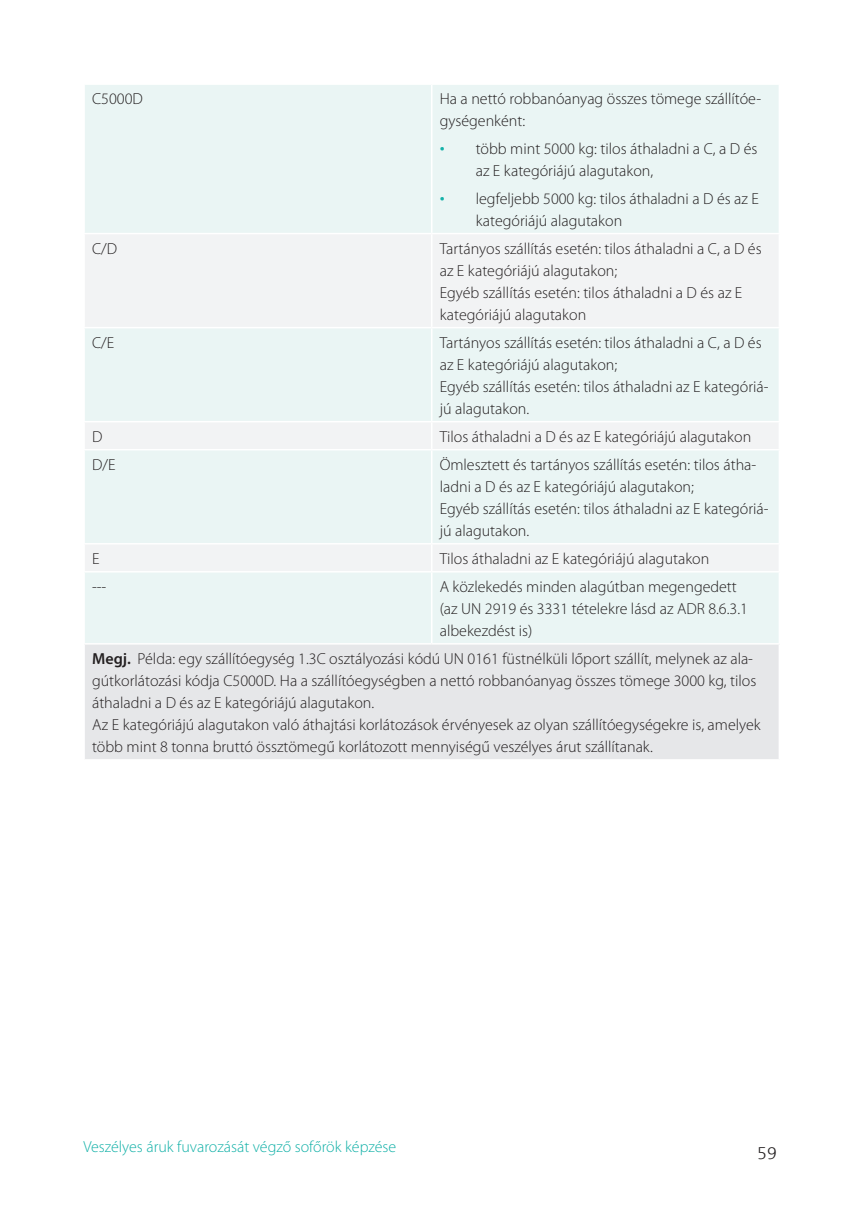
<style>
.page{position:relative;width:862px;height:1214px;background:#fff}
.page>*{position:absolute;margin:0;border:0;box-sizing:border-box;transform-origin:0 0}
.t1{font:300 18px "The Sans B3";color:#231f20}
.t2{font:300 16px/22px "Myriad Pro";color:#231f20}
.t3{font:300 16px "Myriad Pro";color:#13b1a8}
.s1{font-size:20px;color:#13b1a8}
.s2{font-weight:600}
</style>
<div class="page">
<div style="left:85px;top:85px;width:693px;height:558px;background:#eaf5f4"></div>
<div style="left:85px;top:234px;width:693px;height:337px;background:#eaf5f4"></div>
<div style="left:84px;top:643px;width:695px;height:116px;background:#e6e7e9"></div>
<hr style="left:431px;top:85px;width:1px;height:148px;background:#fff">
<hr style="left:431px;top:328px;width:1px;height:93px;background:#fff">
<hr style="left:432px;top:421px;width:348px;height:1px;background:#fff">
<hr style="left:432px;top:449px;width:348px;height:1px;background:#fff">
<hr style="left:431px;top:450px;width:1px;height:93px;background:#fff">
<hr style="left:432px;top:543px;width:348px;height:1px;background:#fff">
<hr style="left:432px;top:571px;width:348px;height:1px;background:#fff">
<hr style="left:431px;top:572px;width:1px;height:71px;background:#fff">
<hr style="left:83px;top:643px;width:349px;height:1px;background:#fff">
<hr style="left:83px;top:644px;width:2px;height:115px;background:#fff">
<hr style="left:432px;top:643px;width:348px;height:1px;background:#fff">
<hr style="left:778px;top:644px;width:2px;height:115px;background:#fff">
<hr style="left:83px;top:233px;width:349px;height:1px;background:#fff">
<hr style="left:83px;top:327px;width:349px;height:1px;background:#fff">
<hr style="left:432px;top:233px;width:348px;height:1px;background:#fff">
<hr style="left:431px;top:234px;width:1px;height:93px;background:#fff">
<hr style="left:432px;top:327px;width:348px;height:1px;background:#fff">
<hr style="left:83px;top:421px;width:349px;height:1px;background:#fff">
<svg style="left:431px;top:422px;width:1px;height:27px"></svg>
<hr style="left:83px;top:449px;width:349px;height:1px;background:#fff">
<hr style="left:83px;top:543px;width:349px;height:1px;background:#fff">
<svg style="left:431px;top:544px;width:1px;height:27px"></svg>
<hr style="left:83px;top:571px;width:349px;height:1px;background:#fff">
<p class="t2" style="left:92px;top:88px;width:52px">C5000D</p>
<p class="t2" style="left:440px;top:88px;width:323px">Ha a nettó robbanóanyag összes tömege szállítóe&shy;gységenként:</p>
<p class="t2" style="left:476px;top:138px;width:283px;text-indent:-36px"><span class="s1">•</span> több mint 5000 kg: tilos áthaladni a C, a D és az E kategóriájú alagutakon,</p>
<p class="t2" style="left:476px;top:187px;width:285px;text-indent:-36px"><span class="s1">•</span> legfeljebb 5000 kg: tilos áthaladni a D és az E kategóriájú alagutakon</p>
<p class="t2" style="left:92px;top:237px;width:27px">C/D</p>
<p class="t2" style="left:440px;top:237px;width:323px">Tartányos szállítás esetén: tilos áthaladni a C, a D és az E kategóriájú alagutakon;</p>
<p class="t2" style="left:440px;top:281px;width:304px">Egyéb szállítás esetén: tilos áthaladni a D és az E kategóriájú alagutakon</p>
<p class="t2" style="left:92px;top:331px;width:24px">C/E</p>
<p class="t2" style="left:440px;top:331px;width:323px">Tartányos szállítás esetén: tilos áthaladni a C, a D és az E kategóriájú alagutakon;</p>
<p class="t2" style="left:440px;top:375px;width:330px">Egyéb szállítás esetén: tilos áthaladni az E kategóriá&shy;jú alagutakon.</p>
<p class="t2" style="left:92px;top:425px;width:12px">D</p>
<p class="t2" style="left:440px;top:425px;width:313px">Tilos áthaladni a D és az E kategóriájú alagutakon</p>
<p class="t2" style="left:92px;top:453px;width:25px">D/E</p>
<p class="t2" style="left:440px;top:453px;width:318px">Ömlesztett és tartányos szállítás esetén: tilos átha&shy;ladni a D és az E kategóriájú alagutakon;</p>
<p class="t2" style="left:440px;top:497px;width:330px">Egyéb szállítás esetén: tilos áthaladni az E kategóriá&shy;jú alagutakon.</p>
<p class="t2" style="left:92px;top:547px;width:9px">E</p>
<p class="t2" style="left:440px;top:547px;width:271px">Tilos áthaladni az E kategóriájú alagutakon</p>
<p class="t2" style="left:92px;top:575px;width:16px">---</p>
<p class="t2" style="left:440px;top:575px;width:310px">A közlekedés minden alagútban megengedett (az UN 2919 és 3331 tételekre lásd az ADR 8.6.3.1 albekezdést is)</p>
<p class="t2" style="left:92px;top:647px;width:666px"><span class="s2">Megj.</span> Példa: egy szállítóegység 1.3C osztályozási kódú UN 0161 füstnélküli lőport szállít, melynek az ala&shy;gútkorlátozási kódja C5000D. Ha a szállítóegységben a nettó robbanóanyag összes tömege 3000 kg, tilos áthaladni a D és az E kategóriájú alagutakon.</p>
<p class="t2" style="left:92px;top:713px;width:670px">Az E kategóriájú alagutakon való áthajtási korlátozások érvényesek az olyan szállítóegységekre is, amelyek több mint 8 tonna bruttó össztömegű korlátozott mennyiségű veszélyes árut szállítanak.</p>
<p class="t3" style="left:83px;top:1138px;width:314px">Veszélyes áruk fuvarozását végző sofőrök képzése</p>
<p class="t1" style="left:757px;top:1143px;width:21px">59</p>
</div>
